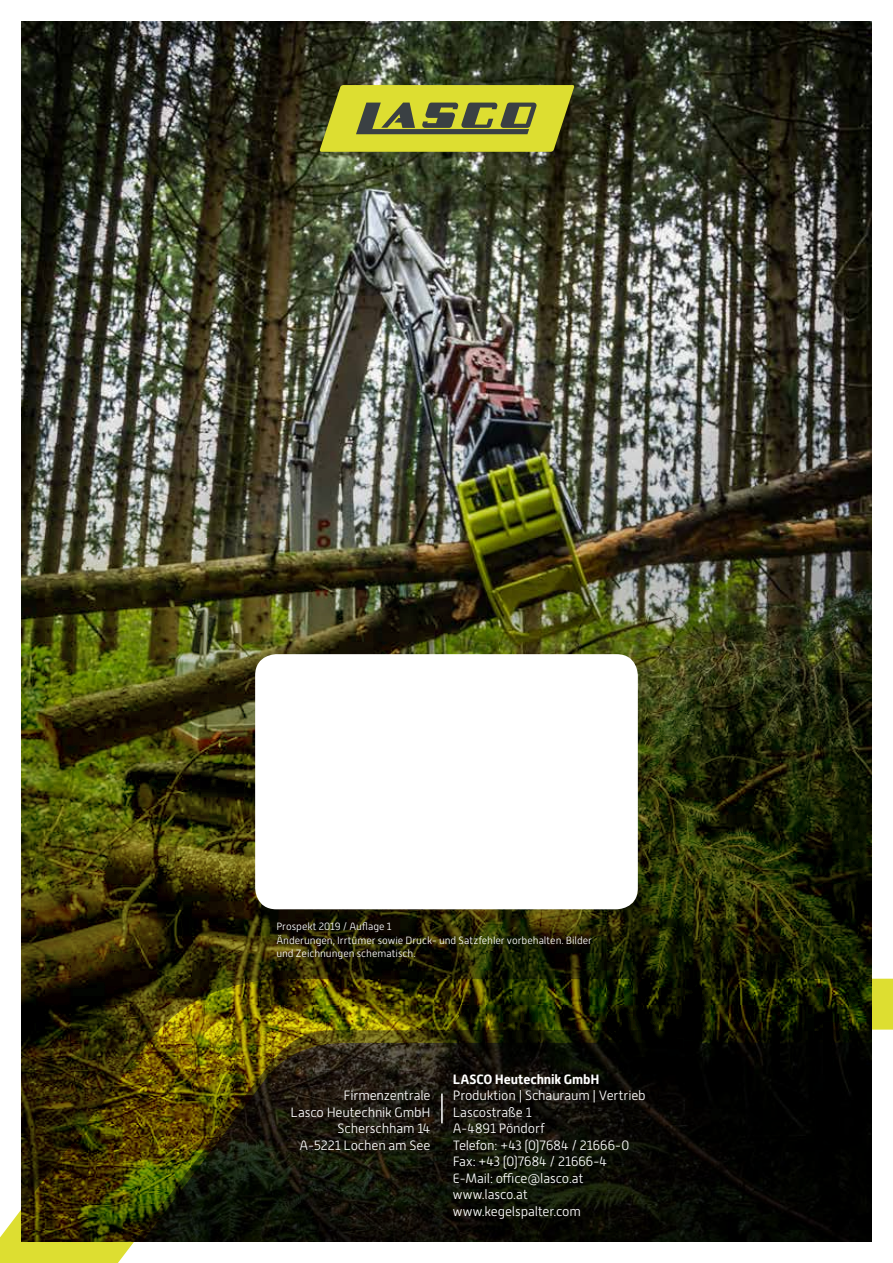
<style>
.page{position:relative;width:893px;height:1263px;background:#fff}
.page>*{position:absolute;margin:0;border:0;box-sizing:border-box;transform-origin:0 0}
.t1{font:300 13.5px/16.5px "Alwyn New";letter-spacing:-.01em;color:#fff}
.t2{font:700 13.5px "Alwyn New";letter-spacing:-.01em;color:#fff}
.t3{font:300 10.5px/13.5px "Alwyn New";letter-spacing:-.005em;color:#fff}
</style>
<div class="page">
<img style="left:21px;top:21px;width:851px;height:396px">
<img style="left:21px;top:417px;width:851px;height:561px">
<svg style="left:0;top:978px;width:893px;height:285px;background:#3a381e"></svg>
<hr style="left:441px;top:1093px;width:2px;height:30px;background:#fff">
<div style="left:255px;top:654px;width:383px;height:255px;background:#fff;border-radius:21px"></div>
<svg style="left:319px;top:85px;width:256px;height:67px;background:#acae32"></svg>
<p class="t3" style="left:276px;top:920px;width:317px">Prospekt 2019 / Auflage 1<br>Änderungen, Irrtümer sowie Druck- und Satzfehler vorbehalten. Bilder und Zeichnungen schematisch.</p>
<p class="t1" style="left:291px;top:1087px;width:141px;text-align:right">Firmenzentrale<br>Lasco Heutechnik GmbH<br>Scherschham 14<br>A-5221 Lochen am See</p>
<p class="t2" style="left:453px;top:1071px;width:148px">LASCO Heutechnik GmbH</p>
<p class="t1" style="left:453px;top:1087px;width:194px">Produktion | Schauraum | Vertrieb<br>Lascostraße 1<br>A-4891 Pöndorf<br>Telefon: +43 (0)7684 / 21666-0<br>Fax: +43 (0)7684 / 21666-4<br>E-Mail: office@lasco.at www.lasco.at www.kegelspalter.com</p>
</div>
